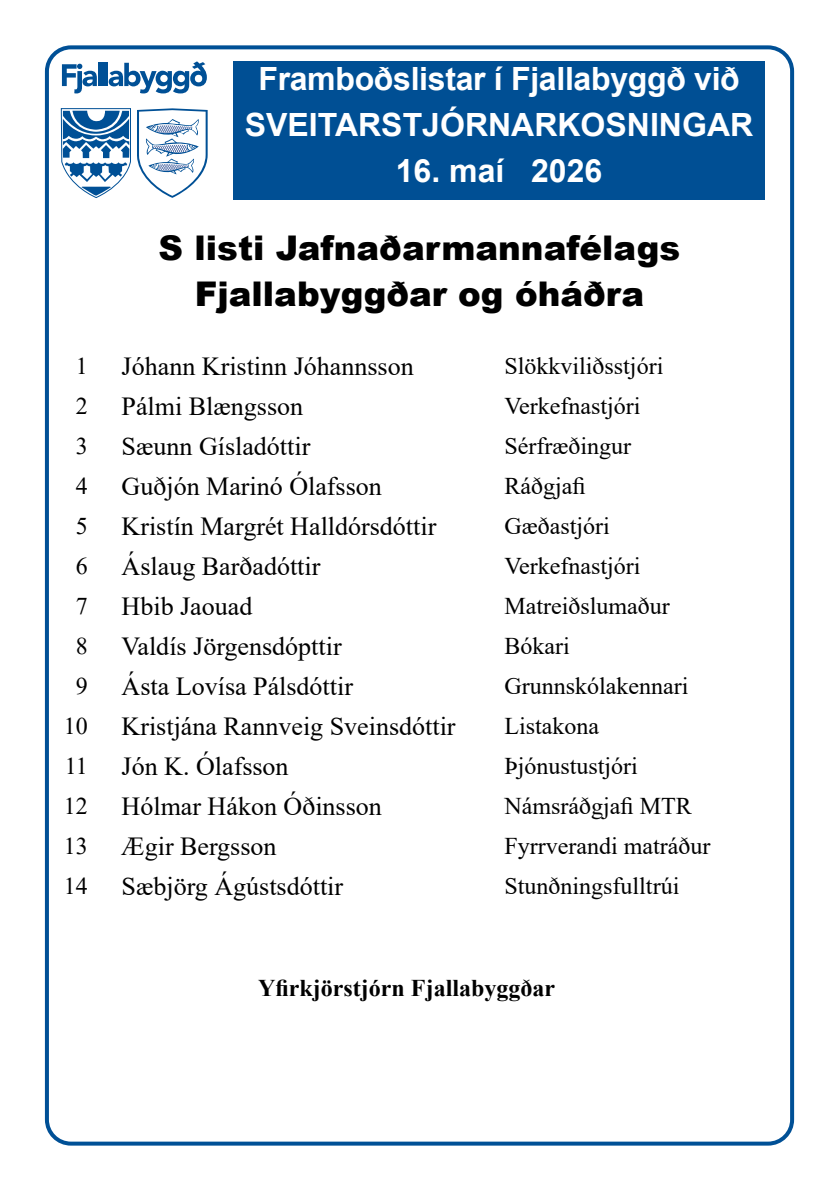
<style>
.page{position:relative;width:840px;height:1191px;background:#fff}
.page>*{position:absolute;margin:0;border:0;box-sizing:border-box;transform-origin:0 0}
.t1{font:900 34px/46px "Arial";color:#000;text-align:center}
.t2{font:700 32px/46px "Arial";color:#fff;text-align:center}
.t3{font:26px/40px "Times New Roman";color:#000}
.t4{font:24px/40px "Times New Roman";color:#000;text-align:center}
.t5{font:700 24px "Times New Roman";color:#000}
</style>
<div class="page">
<div style="left:45px;top:45px;width:748px;height:1100px;border:4px solid #005096;border-radius:24px"></div>
<svg style="left:61px;top:61px;width:147px;height:137px"></svg>
<div style="left:233px;top:61px;width:531px;height:139px;background:#004f94"></div>
<p class="t2" style="left:245px;top:56px;width:509px">Framboðslistar í Fjallabyggð við<br>SVEITARSTJÓRNARKOSNINGAR</p>
<p class="t2" style="left:395px;top:148px;width:208px">16. maí 2026</p>
<h1 class="t1" style="left:158px;top:224px;width:523px">S listi Jafnaðarmannafélags<br>Fjallabyggðar og óháðra</h1>
<p class="t4" style="left:64px;top:345px;width:25px">1<br>2<br>3<br>4<br>5<br>6<br>7<br>8<br>9<br>10<br>11<br>12<br>13<br>14</p>
<p class="t3" style="left:121px;top:346px;width:335px">Jóhann Kristinn Jóhannsson<br>Pálmi Blængsson<br>Sæunn Gísladóttir<br>Guðjón Marinó Ólafsson<br>Kristín Margrét Halldórsdóttir<br>Áslaug Barðadóttir<br>Hbib Jaouad<br>Valdís Jörgensdópttir<br>Ásta Lovísa Pálsdóttir<br>Kristjána Rannveig Sveinsdóttir<br>Jón K. Ólafsson<br>Hólmar Hákon Óðinsson<br>Ægir Bergsson<br>Sæbjörg Ágústsdóttir</p>
<p class="t4" style="left:504px;top:345px;width:207px;text-align:left">Slökkviliðsstjóri<br>Verkefnastjóri<br>Sérfræðingur<br>Ráðgjafi<br>Gæðastjóri<br>Verkefnastjóri<br>Matreiðslumaður<br>Bókari<br>Grunnskólakennari<br>Listakona<br>Þjónustustjóri<br>Námsráðgjafi MTR<br>Fyrrverandi matráður<br>Stunðningsfulltrúi</p>
<p class="t5" style="left:258px;top:971px;width:298px">Yfirkjörstjórn Fjallabyggðar</p>
</div>
